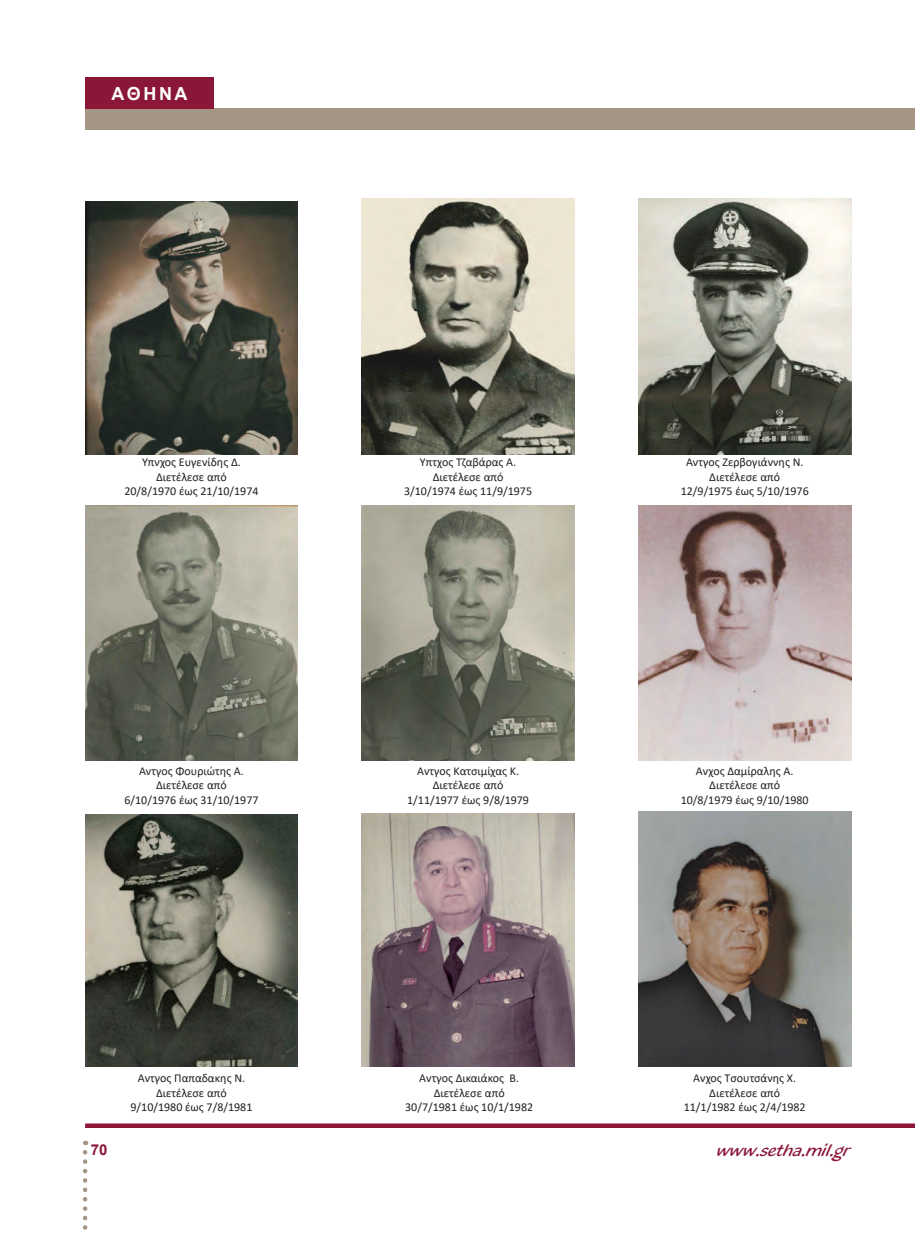
<style>
.page{position:relative;width:915px;height:1234px;background:#fff}
.page>*{position:absolute;margin:0;border:0;box-sizing:border-box;transform-origin:0 0}
.t1{font:700 18px "Arial";letter-spacing:.14em;color:#fff}
.t2{font:15px "AG Blacklight P";color:#8b1738}
.t3{font:700 15px "Arial";color:#8b1738}
.t4{font:12px/14.4px "Calibri";color:#231f20;text-align:center}
</style>
<div class="page">
<div style="left:85px;top:108px;width:829px;height:22px;background:#a49585"></div>
<div style="left:85px;top:77px;width:129px;height:32px;background:#8b1738"></div>
<svg style="left:83px;top:1151px;width:4px;height:79px"></svg>
<svg style="left:85px;top:1123px;width:829px;height:4px;fill:#8b1738"></svg>
<img style="left:85px;top:202px;width:213px;height:252px">
<img style="left:85px;top:505px;width:213px;height:255px">
<img style="left:85px;top:814px;width:213px;height:252px">
<img style="left:361px;top:199px;width:213px;height:255px">
<img style="left:361px;top:505px;width:213px;height:255px">
<img style="left:361px;top:813px;width:213px;height:253px">
<img style="left:638px;top:199px;width:212px;height:255px">
<img style="left:638px;top:505px;width:212px;height:255px">
<img style="left:638px;top:811px;width:212px;height:255px">
<h1 class="t1" style="left:111px;top:80px;width:78px">ΑΘΗΝΑ</h1>
<p class="t4" style="left:124px;top:455px;width:135px">Υπνχος Ευγενίδης Δ.<br>Διετέλεσε από<br>20/8/1970 έως 21/10/1974</p>
<p class="t4" style="left:404px;top:455px;width:129px">Υπτχος Τζαβάρας Α.<br>Διετέλεσε από<br>3/10/1974 έως 11/9/1975</p>
<p class="t4" style="left:680px;top:455px;width:129px">Αντγος Ζερβογιάννης Ν.<br>Διετέλεσε από<br>12/9/1975 έως 5/10/1976</p>
<p class="t4" style="left:124px;top:763px;width:135px">Αντγος Φουριώτης Α.<br>Διετέλεσε από<br>6/10/1976 έως 31/10/1977</p>
<p class="t4" style="left:680px;top:763px;width:129px">Ανχος Δαμίραλης Α.<br>Διετέλεσε από<br>10/8/1979 έως 9/10/1980</p>
<p class="t4" style="left:407px;top:763px;width:123px">Αντγος Κατσιμίχας Κ.<br>Διετέλεσε από<br>1/11/1977 έως 9/8/1979</p>
<p class="t4" style="left:130px;top:1070px;width:123px">Αντγος Παπαδακης Ν.<br>Διετέλεσε από<br>9/10/1980 έως 7/8/1981</p>
<p class="t4" style="left:683px;top:1070px;width:123px">Ανχος Τσουτσάνης Χ.<br>Διετέλεσε από<br>11/1/1982 έως 2/4/1982</p>
<p class="t4" style="left:405px;top:1070px;width:129px">Αντγος Δικαιάκος Β.<br>Διετέλεσε από<br>30/7/1981 έως 10/1/1982</p>
<p class="t3" style="left:91px;top:1138px;width:18px">70</p>
<p class="t2" style="left:716px;top:1141px;width:134px">www.setha.mil.gr</p>
</div>
